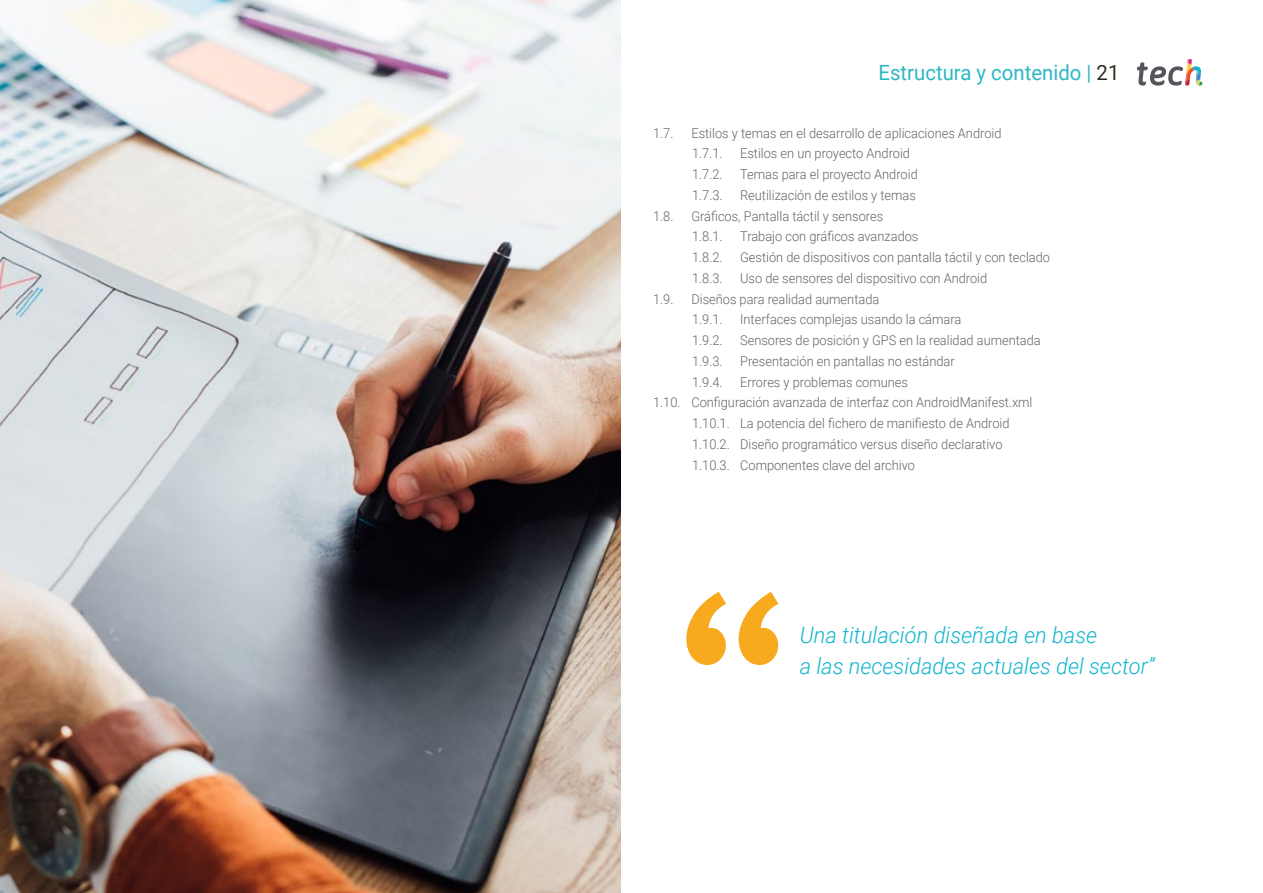
<style>
.page{position:relative;width:1263px;height:893px;background:#fff}
.page>*{position:absolute;margin:0;border:0;box-sizing:border-box;transform-origin:0 0}
.t1{font:italic 300 22.5px/31.5px "Roboto";color:#0fb6cf}
.t2{font:21px "Roboto";color:#2db8c5}
.t3{font:300 13.5px/20.7px "Roboto";color:#61646a;scale:.95 1}
.s1{color:#312e20}
</style>
<div class="page">
<img style="left:0;top:0;width:621px;height:893px">
<svg style="left:1137px;top:59px;width:65px;height:27px"></svg>
<svg style="left:686px;top:592px;width:92px;height:73px"></svg>
<h2 class="t2" style="left:878px;top:57px;width:242px">Estructura y contenido | <span class="s1">21</span></h2>
<p class="t3" style="left:653px;top:122px;width:23px">1.7.</p>
<p class="t3" style="left:691px;top:122px;width:328px">Estilos y temas en el desarrollo de aplicaciones Android<br>1.7.1.</p>
<p class="t3" style="left:740px;top:143px;width:180px">Estilos en un proyecto Android</p>
<p class="t3" style="left:692px;top:164px;width:34px">1.7.2.</p>
<p class="t3" style="left:740px;top:164px;width:188px">Temas para el proyecto Android</p>
<p class="t3" style="left:692px;top:184px;width:34px">1.7.3.</p>
<p class="t3" style="left:740px;top:184px;width:187px">Reutilización de estilos y temas</p>
<p class="t3" style="left:653px;top:205px;width:23px">1.8.</p>
<p class="t3" style="left:691px;top:205px;width:203px">Gráficos, Pantalla táctil y sensores<br>1.8.1.</p>
<p class="t3" style="left:740px;top:226px;width:189px">Trabajo con gráficos avanzados</p>
<p class="t3" style="left:692px;top:247px;width:34px">1.8.2.</p>
<p class="t3" style="left:740px;top:247px;width:328px">Gestión de dispositivos con pantalla táctil y con teclado</p>
<p class="t3" style="left:692px;top:267px;width:34px">1.8.3.</p>
<p class="t3" style="left:740px;top:267px;width:262px">Uso de sensores del dispositivo con Android</p>
<p class="t3" style="left:653px;top:288px;width:23px">1.9.</p>
<p class="t3" style="left:691px;top:288px;width:199px">Diseños para realidad aumentada<br>1.9.1.</p>
<p class="t3" style="left:740px;top:309px;width:234px">Interfaces complejas usando la cámara</p>
<p class="t3" style="left:692px;top:330px;width:34px">1.9.2.</p>
<p class="t3" style="left:740px;top:330px;width:318px">Sensores de posición y GPS en la realidad aumentada</p>
<p class="t3" style="left:692px;top:350px;width:34px">1.9.3.</p>
<p class="t3" style="left:740px;top:350px;width:227px">Presentación en pantallas no estándar</p>
<p class="t3" style="left:692px;top:371px;width:34px">1.9.4.</p>
<p class="t3" style="left:740px;top:371px;width:178px">Errores y problemas comunes</p>
<p class="t3" style="left:653px;top:392px;width:401px">1.10. Configuración avanzada de interfaz con AndroidManifest.xml</p>
<p class="t3" style="left:692px;top:413px;width:336px">1.10.1. La potencia del fichero de manifiesto de Android</p>
<p class="t3" style="left:692px;top:433px;width:328px">1.10.2. Diseño programático versus diseño declarativo</p>
<p class="t3" style="left:692px;top:454px;width:236px">1.10.3. Componentes clave del archivo</p>
<h1 class="t1" style="left:800px;top:618px;width:356px">Una titulación diseñada en base<br>a las necesidades actuales del sector”</h1>
</div>
